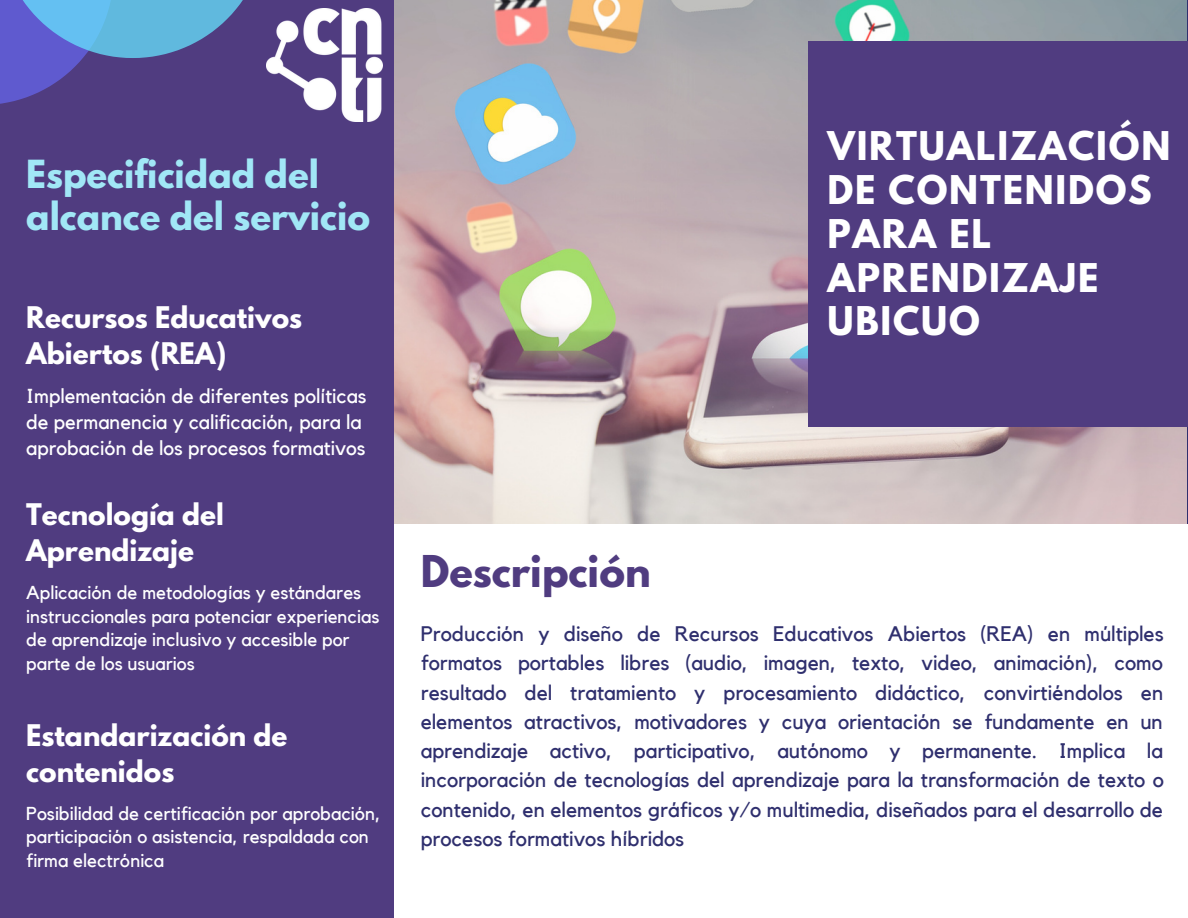
<style>
.page{position:relative;width:1188px;height:918px;background:#fff}
.page>*{position:absolute;margin:0;border:0;box-sizing:border-box;transform-origin:0 0}
.t1{font:700 38.85px "League Spartan";color:#503c80}
.t2{font:700 35.1px/43.8px "League Spartan";letter-spacing:.05em;color:#fff}
.t3{font:700 34.35px/41.7px "League Spartan";color:#a1e7f6}
.t4{font:700 26.4px/36px "League Spartan";color:#fff}
.t5{font:21px/29.2px "Kollektif";color:#2f2f6e;text-align:justify}
.t6{font:20.1px/25.8px "Kollektif";color:#fff}
.t7{font:18.75px/23.7px "Kollektif";color:#fff}
</style>
<div class="page">
<img style="left:394px;top:0;width:793px;height:524px">
<div style="left:0;top:0;width:394px;height:918px;background:#503c80"></div>
<svg style="left:0;top:58px;width:83px;height:46px;fill:#5f5acf"></svg>
<svg style="left:0;top:0;width:243px;height:58px;background:#5e93d1"></svg>
<div style="left:809px;top:42px;width:379px;height:385px;background:#503c80"></div>
<img style="left:266px;top:8px;width:116px;height:114px">
<h3 class="t3" style="left:26px;top:158px;width:345px">Especificidad del alcance del servicio</h3>
<p class="t4" style="left:26px;top:302px;width:278px">Recursos Educativos<br>Abiertos (REA)</p>
<p class="t6" style="left:26px;top:384px;width:342px">Implementación de diferentes políticas de permanencia y calificación, para la aprobación de los procesos formativos</p>
<p class="t4" style="left:26px;top:500px;width:199px">Tecnología del<br>Aprendizaje</p>
<p class="t7" style="left:26px;top:581px;width:355px">Aplicación de metodologías y estándares instruccionales para potenciar experiencias de aprendizaje inclusivo y accesible por parte de los usuarios</p>
<p class="t4" style="left:26px;top:720px;width:263px">Estandarización de contenidos</p>
<p class="t7" style="left:26px;top:802px;width:356px">Posibilidad de certificación por aprobación, participación o asistencia, respaldada con firma electrónica</p>
<h2 class="t2" style="left:827px;top:128px;width:344px">VIRTUALIZACIÓN<br>DE CONTENIDOS<br>PARA EL<br>APRENDIZAJE<br>UBICUO</h2>
<h1 class="t1" style="left:421px;top:552px;width:231px">Descripción</h1>
<p class="t5" style="left:421px;top:620px;width:745px">Producción y diseño de Recursos Educativos Abiertos (REA) en múltiples formatos portables libres (audio, imagen, texto, video, animación), como resultado del tratamiento y procesamiento didáctico, convirtiéndolos en elementos atractivos, motivadores y cuya orientación se fundamente en un aprendizaje activo, participativo, autónomo y permanente. Implica la incorporación de tecnologías del aprendizaje para la transformación de texto o contenido, en elementos gráficos y/o multimedia, diseñados para el desarrollo de procesos formativos híbridos</p>
</div>
